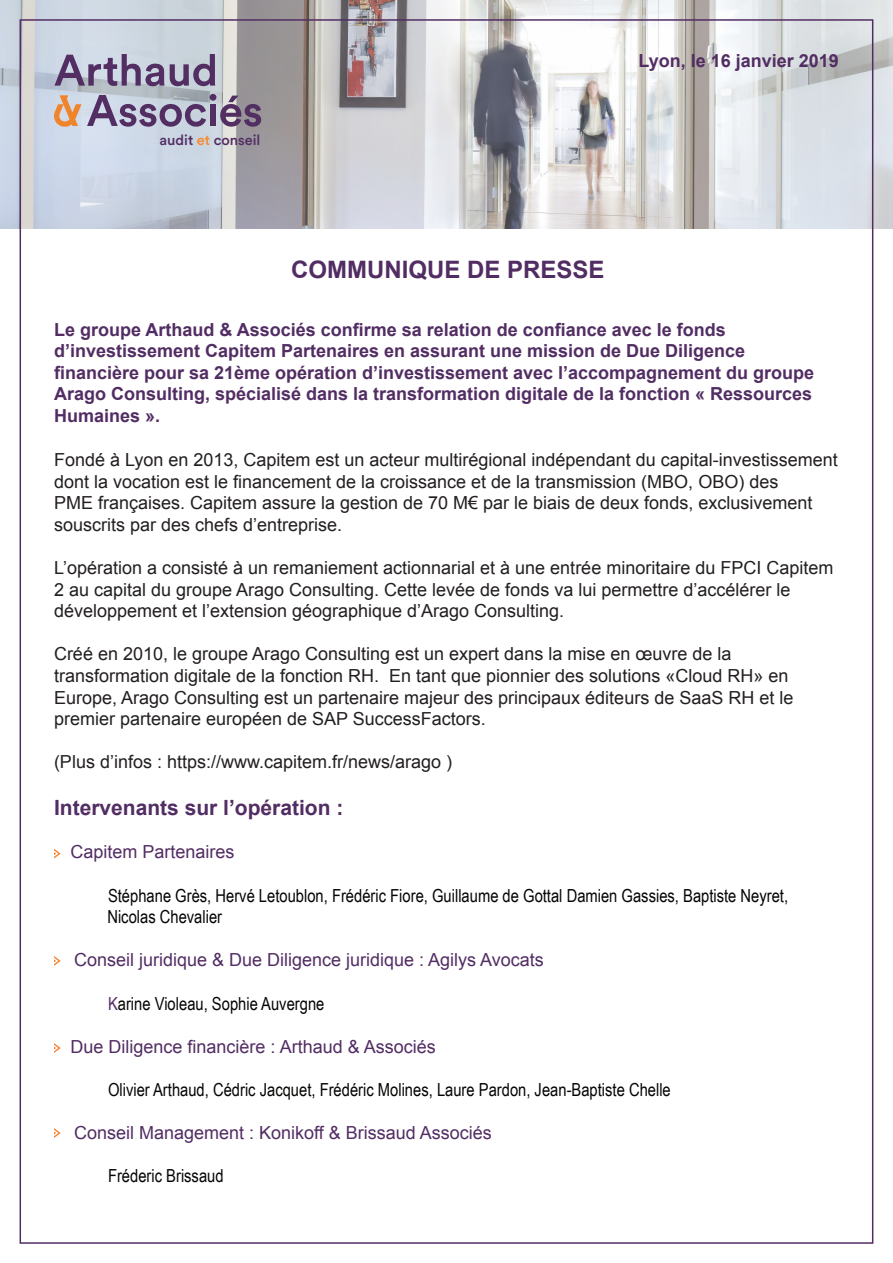
<style>
.page{position:relative;width:893px;height:1263px;background:#fff}
.page>*{position:absolute;margin:0;border:0;box-sizing:border-box;transform-origin:0 0}
.t1{font:700 24px "Arial";color:#522d63}
.t2{font:700 21px "Arial";color:#522d63}
.t3{font:18px/21.6px "Arial";color:#231f20}
.t4{font:700 18px/21.6px "Arial";color:#522d63}
.t5{font:18px/21.6px "Arial Narrow";color:#040503}
.t6{font:18px "Arial";color:#522d63}
.t7{font:500 14.55px "Circular Std";color:#532e63}
.s1{color:#f98a2c}
.s2{color:#522d63}
</style>
<div class="page">
<img style="left:0;top:0;width:893px;height:228px">
<svg style="left:54px;top:849px;width:7px;height:9px"></svg>
<svg style="left:54px;top:1043px;width:7px;height:10px"></svg>
<svg style="left:170px;top:54px;width:45px;height:32px"></svg>
<svg style="left:54px;top:95px;width:152px;height:32px;background:#aa9dad"></svg>
<svg style="left:54px;top:54px;width:110px;height:32px;background:#9c94b0"></svg>
<div style="left:210px;top:105px;width:6px;height:21px;background:#532e63"></div>
<div style="left:210px;top:94px;width:6px;height:7px;background:#532e63;border-radius:50%"></div>
<svg style="left:220px;top:96px;width:41px;height:31px"></svg>
<svg style="left:54px;top:956px;width:7px;height:10px"></svg>
<svg style="left:54px;top:1128px;width:7px;height:10px"></svg>
<p class="t7" style="left:160px;top:130px;width:102px">audit <span class="s1">et</span> conseil</p>
<p class="t4" style="left:638px;top:51px;width:202px">Lyon, le 16 janvier 2019</p>
<p class="t1" style="left:291px;top:254px;width:315px">COMMUNIQUE DE PRESSE</p>
<p class="t4" style="left:54px;top:319px;width:762px">Le groupe Arthaud &amp; Associés confirme sa relation de confiance avec le fonds d’investissement Capitem Partenaires en assurant une mission de Due Diligence financière pour sa 21ème opération d’investissement avec l’accompagnement du groupe Arago Consulting, spécialisé dans la transformation digitale de la fonction « Ressources Humaines ».</p>
<p class="t3" style="left:54px;top:449px;width:785px">Fondé à Lyon en 2013, Capitem est un acteur multirégional indépendant du capital-investissement dont la vocation est le financement de la croissance et de la transmission (MBO, OBO) des<br>PME françaises. Capitem assure la gestion de 70 M€ par le biais de deux fonds, exclusivement souscrits par des chefs d’entreprise.</p>
<p class="t3" style="left:54px;top:557px;width:781px">L’opération a consisté à un remaniement actionnarial et à une entrée minoritaire du FPCI Capitem<br>2 au capital du groupe Arago Consulting. Cette levée de fonds va lui permettre d’accélérer le développement et l’extension géographique d’Arago Consulting.</p>
<p class="t3" style="left:54px;top:643px;width:741px">Créé en 2010, le groupe Arago Consulting est un expert dans la mise en œuvre de la transformation digitale de la fonction RH. En tant que pionnier des solutions «Cloud RH» en Europe, Arago Consulting est un partenaire majeur des principaux éditeurs de SaaS RH et le premier partenaire européen de SAP SuccessFactors.</p>
<p class="t3" style="left:54px;top:751px;width:400px">(Plus d’infos : https://www.capitem.fr/news/arago )</p>
<p class="t2" style="left:54px;top:794px;width:291px">Intervenants sur l’opération :</p>
<p class="t6" style="left:71px;top:840px;width:166px">Capitem Partenaires</p>
<p class="t5" style="left:107px;top:884px;width:682px">Stéphane Grès, Hervé Letoublon, Frédéric Fiore, Guillaume de Gottal Damien Gassies, Baptiste Neyret,<br>Nicolas Chevalier</p>
<p class="t6" style="left:74px;top:948px;width:471px">Conseil juridique &amp; Due Diligence juridique : Agilys Avocats</p>
<p class="t5" style="left:108px;top:992px;width:218px"><span class="s2">K</span>arine Violeau, Sophie Auvergne</p>
<p class="t6" style="left:71px;top:1035px;width:367px">Due Diligence financière : Arthaud &amp; Associés</p>
<p class="t5" style="left:108px;top:1078px;width:564px">Olivier Arthaud, Cédric Jacquet, Frédéric Molines, Laure Pardon, Jean-Baptiste Chelle</p>
<p class="t6" style="left:74px;top:1121px;width:419px">Conseil Management : Konikoff &amp; Brissaud Associés</p>
<p class="t5" style="left:108px;top:1165px;width:117px">Fréderic Brissaud</p>
</div>
